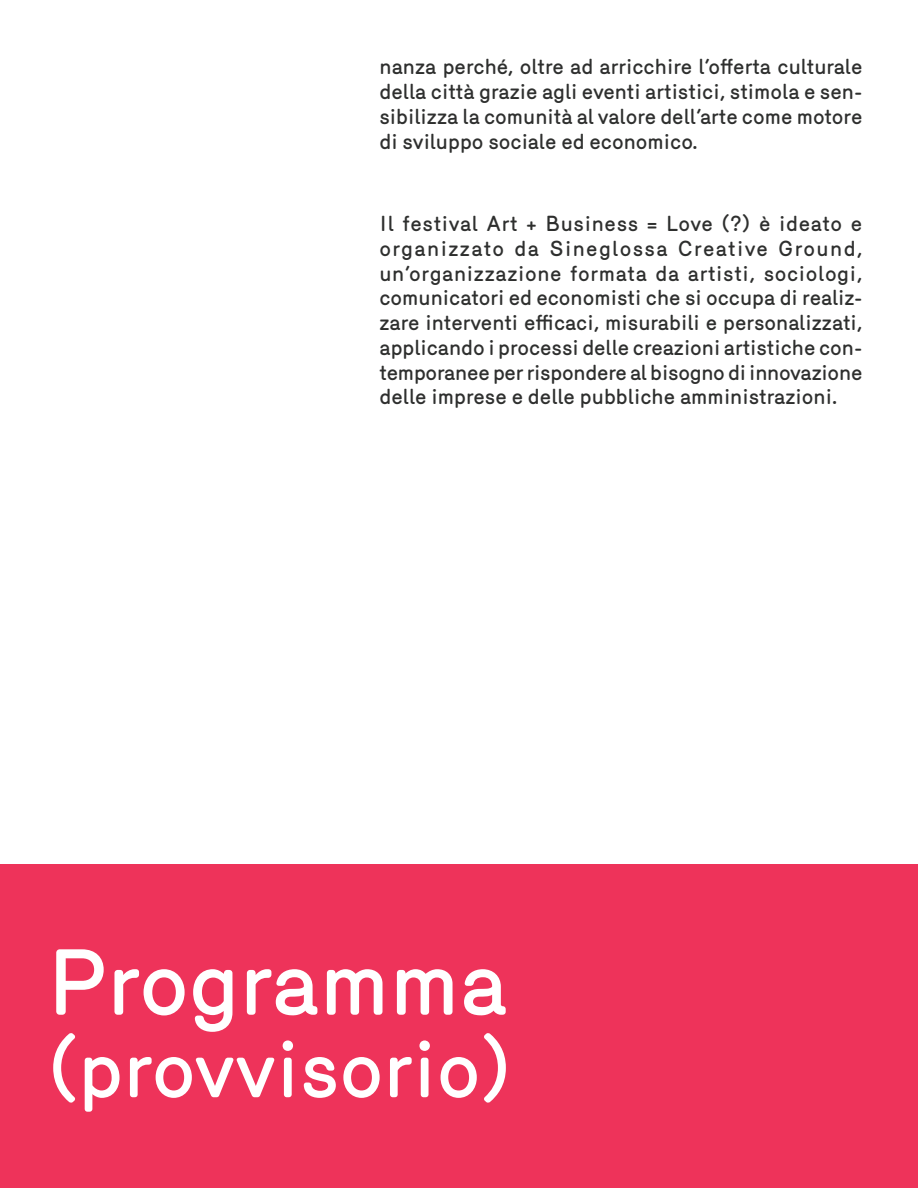
<style>
.page{position:relative;width:918px;height:1188px;background:#fff}
.page>*{position:absolute;margin:0;border:0;box-sizing:border-box;transform-origin:0 0}
.Heading_left_page{font:500 90px "Merkury";color:#fff}
.Heading_left_page-2{font:500 79.5px "Merkury";color:#fff}
.Normal_text_dark{font:500 21px/24.8px "Merkury";color:#2e2f2e;text-align:justify}
</style>
<div class="page">
<div style="left:0;top:864px;width:918px;height:324px;background:#ee335a"></div>
<p class="Normal_text_dark" style="left:380px;top:53px;width:485px">nanza perché, oltre ad arricchire l’offerta culturale della città grazie agli eventi artistici, stimola e sen&shy;sibilizza la comunità al valore dell’arte come motore di sviluppo sociale ed economico.</p>
<p class="Normal_text_dark" style="left:380px;top:209px;width:485px">Il festival Art + Business = Love (?) è ideato e organizzato da Sineglossa Creative Ground, un’organizzazione formata da artisti, sociologi, comunicatori ed economisti che si occupa di realiz&shy;zare interventi efficaci, misurabili e personalizzati, applicando i processi delle creazioni artistiche con&shy;temporanee per rispondere al bisogno di innovazione delle imprese e delle pubbliche amministrazioni.</p>
<p class="Heading_left_page" style="left:47px;top:916px;width:462px">Programma</p>
<p class="Heading_left_page-2" style="left:47px;top:1010px;width:466px">(provvisorio)</p>
</div>
